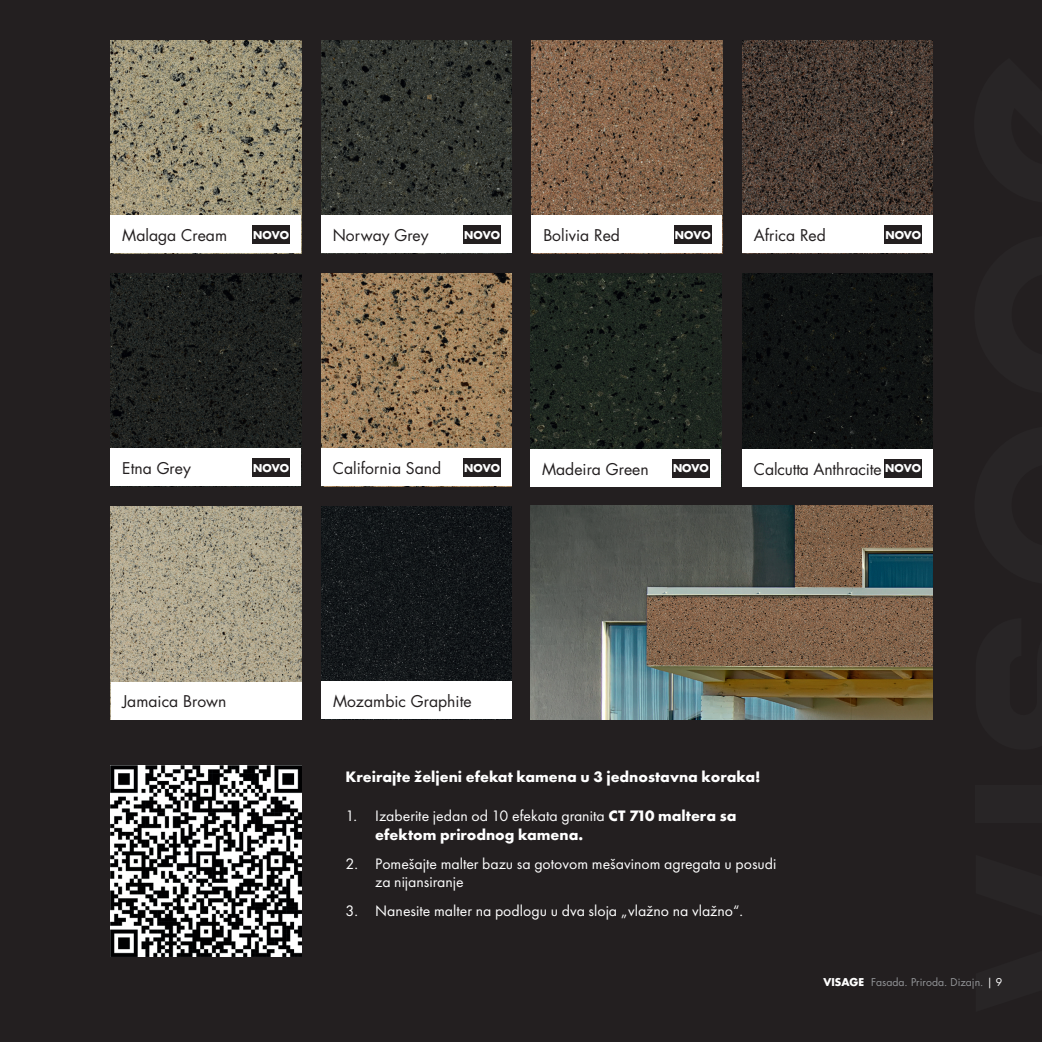
<style>
.page{position:relative;width:1042px;height:1042px;background:#231f20}
.page>*{position:absolute;margin:0;border:0;box-sizing:border-box;transform-origin:0 0}
.t1{font:15.75px "Futura Std";color:#231f20}
.t2{font:700 15.75px/18.9px "Futura PT";color:#fff}
.t3{font:15.75px/18.9px "Futura PT";color:#fff}
.t4{font:700 10.5px "Futura Std";color:#fff}
.t5{font:10.5px "Futura Std";color:#939598}
.s1{font-weight:400}
.s2{font-weight:700;color:#fff}
.s3{color:#fff}
</style>
<div class="page">
<img style="left:742px;top:40px;width:191px;height:176px">
<img style="left:742px;top:273px;width:191px;height:176px">
<img style="left:531px;top:40px;width:191px;height:176px">
<img style="left:530px;top:273px;width:191px;height:176px">
<img style="left:321px;top:40px;width:191px;height:176px">
<img style="left:321px;top:273px;width:191px;height:176px">
<img style="left:321px;top:506px;width:191px;height:176px">
<img style="left:111px;top:40px;width:190px;height:176px">
<img style="left:111px;top:273px;width:190px;height:176px">
<img style="left:111px;top:506px;width:190px;height:176px">
<div style="left:111px;top:216px;width:190px;height:37px;background:#fff"></div>
<div style="left:321px;top:216px;width:191px;height:37px;background:#fff"></div>
<div style="left:742px;top:449px;width:191px;height:38px;background:#fff"></div>
<div style="left:531px;top:216px;width:191px;height:37px;background:#fff"></div>
<div style="left:111px;top:682px;width:190px;height:37px;background:#fff"></div>
<div style="left:742px;top:216px;width:191px;height:37px;background:#fff"></div>
<div style="left:321px;top:682px;width:191px;height:37px;background:#fff"></div>
<div style="left:111px;top:449px;width:190px;height:37px;background:#fff"></div>
<div style="left:321px;top:449px;width:191px;height:37px;background:#fff"></div>
<div style="left:530px;top:449px;width:191px;height:38px;background:#fff"></div>
<div style="left:252px;top:226px;width:38px;height:18px;background:#231f20"></div>
<div style="left:463px;top:226px;width:38px;height:18px;background:#231f20"></div>
<div style="left:463px;top:459px;width:38px;height:18px;background:#231f20"></div>
<div style="left:252px;top:459px;width:38px;height:18px;background:#231f20"></div>
<div style="left:674px;top:226px;width:37px;height:18px;background:#231f20"></div>
<div style="left:884px;top:226px;width:38px;height:18px;background:#231f20"></div>
<div style="left:672px;top:459px;width:38px;height:18px;background:#231f20"></div>
<div style="left:884px;top:459px;width:38px;height:18px;background:#231f20"></div>
<img style="left:531px;top:506px;width:401px;height:213px">
<div style="left:975px;top:785px;width:67px;height:37px;background:#282526"></div>
<img style="left:110px;top:765px;width:192px;height:191px">
<p class="t1" style="left:122px;top:225px;width:106px">Malaga Cream</p>
<p class="t1" style="left:333px;top:225px;width:97px">Norway Grey</p>
<p class="t4" style="left:253px;top:227px;width:37px">NOVO</p>
<p class="t4" style="left:464px;top:227px;width:37px">NOVO</p>
<p class="t1" style="left:543px;top:225px;width:78px">Bolivia Red</p>
<p class="t1" style="left:754px;top:225px;width:73px">Africa Red</p>
<p class="t4" style="left:675px;top:227px;width:37px">NOVO</p>
<p class="t4" style="left:885px;top:227px;width:37px">NOVO</p>
<p class="t1" style="left:122px;top:458px;width:70px">Etna Grey</p>
<p class="t1" style="left:333px;top:458px;width:110px">California Sand</p>
<p class="t1" style="left:542px;top:459px;width:108px">Madeira Green</p>
<p class="t4" style="left:253px;top:460px;width:37px">NOVO</p>
<p class="t4" style="left:464px;top:460px;width:37px">NOVO</p>
<p class="t1" style="left:754px;top:459px;width:129px">Calcutta Anthracite</p>
<p class="t4" style="left:673px;top:460px;width:37px">NOVO</p>
<p class="t4" style="left:885px;top:460px;width:37px">NOVO</p>
<p class="t1" style="left:122px;top:691px;width:106px">Jamaica Brown</p>
<p class="t1" style="left:333px;top:691px;width:140px">Mozambic Graphite</p>
<p class="t2" style="left:345px;top:767px;width:416px">Kreirajte željeni efekat kamena u 3 jednostavna koraka!</p>
<p class="t2" style="left:375px;top:805px;width:363px;text-indent:-30px"><span class="s1">1. Izaberite jedan od 10 efekata granita</span> CT 710 maltera sa efektom prirodnog kamena.</p>
<p class="t3" style="left:375px;top:854px;width:403px;text-indent:-30px">2. Pomešajte malter bazu sa gotovom mešavinom agregata u posudi za nijansiranje</p>
<p class="t3" style="left:345px;top:901px;width:399px">3. Nanesite malter na podlogu u dva sloja „vlažno na vlažno“.</p>
<p class="t5" style="left:823px;top:975px;width:180px"><span class="s2">VISAGE</span> Fasada. Priroda. Dizajn. <span class="s3">| 9</span></p>
</div>
